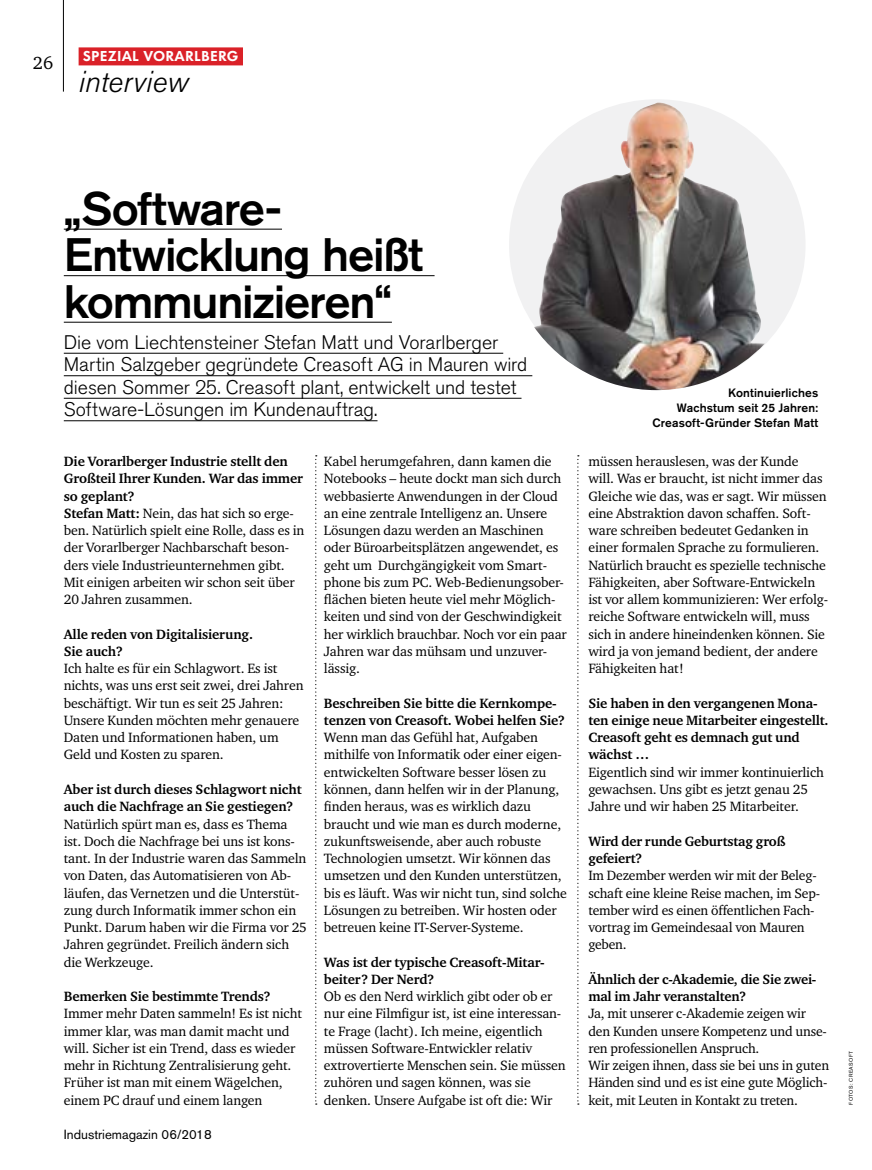
<style>
.page{position:relative;width:872px;height:1170px;background:#fff}
.page>*{position:absolute;margin:0;border:0;box-sizing:border-box;transform-origin:0 0}
.t1{font:500 46.5px/46.5px "Akzidenz Grotesk Pro";letter-spacing:-.025em;color:#000}
.t2{font:italic 300 30px "Akzidenz Grotesk Pro";letter-spacing:.005em;color:#000}
.t3{font:300 19.5px/22.5px "Akzidenz Grotesk Pro";letter-spacing:-.005em;color:#000}
.t4{font:18px "Charter ITC";color:#000}
.t5{font:800 15px "Futura EFME";letter-spacing:.02em;color:#fff}
.t6{font:13.8px/17.2px "Charter ITC";letter-spacing:-.01em;color:#000}
.t7{font:700 13.8px/17.2px "Charter ITC";letter-spacing:-.01em;color:#000}
.t8{font:13.2px "Akzidenz Grotesk Pro";color:#000}
.t9{font:500 12px/15px "Akzidenz Grotesk Pro";letter-spacing:.01em;color:#000;text-align:right}
.t10{font:5.25px "Akzidenz Grotesk Pro";letter-spacing:.08em;color:#000}
.s1{font-weight:700}
</style>
<div class="page">
<hr style="left:63px;top:0;width:1px;height:92px;background:#000">
<div style="left:79px;top:47px;width:164px;height:18px;background:#da2128"></div>
<svg style="left:577px;top:455px;width:2px;height:649px"></svg>
<svg style="left:315px;top:455px;width:2px;height:649px"></svg>
<hr style="left:64px;top:229px;width:218px;height:1px;background:#000">
<hr style="left:64px;top:275px;width:370px;height:1px;background:#000">
<hr style="left:64px;top:322px;width:328px;height:1px;background:#000">
<hr style="left:64px;top:353px;width:439px;height:1px;background:#000">
<hr style="left:64px;top:375px;width:468px;height:1px;background:#000">
<hr style="left:64px;top:398px;width:457px;height:1px;background:#000">
<hr style="left:64px;top:420px;width:313px;height:1px;background:#000">
<div style="left:509px;top:99px;width:296px;height:291px;background:#f1f1f2;border-radius:50%"></div>
<img style="left:534px;top:102px;width:231px;height:288px">
<h3 class="t4" style="left:33px;top:52px;width:22px">26</h3>
<p class="t5" style="left:83px;top:47px;width:157px">SPEZIAL VORARLBERG</p>
<h2 class="t2" style="left:79px;top:62px;width:112px">interview</h2>
<h1 class="t1" style="left:64px;top:184px;width:361px">„Software-<br>Entwicklung heißt kommunizieren“</h1>
<h3 class="t3" style="left:64px;top:330px;width:465px">Die vom Liechtensteiner Stefan Matt und Vorarlberger Martin Salzgeber gegründete Creasoft AG in Mauren wird diesen Sommer 25. Creasoft plant, entwickelt und testet Software-Lösungen im Kundenauftrag.</h3>
<p class="t6" style="left:64px;top:452px;width:242px"><span class="s1">Die Vorarlberger Industrie stellt den Großteil Ihrer Kunden. War das immer so geplant?<br>Stefan Matt:</span> Nein, das hat sich so erge&shy;ben. Natürlich spielt eine Rolle, dass es in der Vorarlberger Nachbarschaft beson&shy;ders viele Industrieunternehmen gibt.<br>Mit einigen arbeiten wir schon seit über 20 Jahren zusammen.</p>
<p class="t7" style="left:64px;top:625px;width:191px">Alle reden von Digitalisierung.<br>Sie auch?</p>
<p class="t6" style="left:64px;top:659px;width:241px">Ich halte es für ein Schlagwort. Es ist nichts, was uns erst seit zwei, drei Jahren beschäftigt. Wir tun es seit 25 Jahren:<br>Unsere Kunden möchten mehr genauere Daten und Informationen haben, um Geld und Kosten zu sparen.</p>
<p class="t7" style="left:64px;top:780px;width:239px">Aber ist durch dieses Schlagwort nicht auch die Nachfrage an Sie gestiegen?</p>
<p class="t6" style="left:64px;top:815px;width:245px">Natürlich spürt man es, dass es Thema ist. Doch die Nachfrage bei uns ist kons&shy;tant. In der Industrie waren das Sammeln von Daten, das Automatisieren von Ab&shy;läufen, das Vernetzen und die Unterstüt&shy;zung durch Informatik immer schon ein Punkt. Darum haben wir die Firma vor 25<br>Jahren gegründet. Freilich ändern sich die Werkzeuge.</p>
<p class="t7" style="left:64px;top:987px;width:208px">Bemerken Sie bestimmte Trends?</p>
<p class="t6" style="left:64px;top:1004px;width:240px">Immer mehr Daten sammeln! Es ist nicht immer klar, was man damit macht und will. Sicher ist ein Trend, dass es wieder mehr in Richtung Zentralisierung geht.<br>Früher ist man mit einem Wägelchen, einem PC drauf und einem langen</p>
<p class="t8" style="left:64px;top:1125px;width:149px">Industriemagazin 06/2018</p>
<p class="t6" style="left:324px;top:452px;width:244px">Kabel herumgefahren, dann kamen die Notebooks – heute dockt man sich durch webbasierte Anwendungen in der Cloud an eine zentrale Intelligenz an. Unsere Lösungen dazu werden an Maschinen oder Büroarbeitsplätzen angewendet, es geht um Durchgängigkeit vom Smart&shy;phone bis zum PC. Web-Bedienungsober&shy;flächen bieten heute viel mehr Möglich&shy;keiten und sind von der Geschwindigkeit her wirklich brauchbar. Noch vor ein paar Jahren war das mühsam und unzuver&shy;lässig.</p>
<p class="t7" style="left:324px;top:694px;width:242px">Beschreiben Sie bitte die Kernkompe&shy;tenzen von Creasoft. Wobei helfen Sie?</p>
<p class="t6" style="left:324px;top:728px;width:244px">Wenn man das Gefühl hat, Aufgaben mithilfe von Informatik oder einer eigen&shy;entwickelten Software besser lösen zu können, dann helfen wir in der Planung, finden heraus, was es wirklich dazu braucht und wie man es durch moderne, zukunftsweisende, aber auch robuste Technologien umsetzt. Wir können das umsetzen und den Kunden unterstützen, bis es läuft. Was wir nicht tun, sind solche Lösungen zu betreiben. Wir hosten oder betreuen keine IT-Server-Systeme.</p>
<p class="t7" style="left:324px;top:953px;width:221px">Was ist der typische Creasoft-Mitar&shy;beiter? Der Nerd?</p>
<p class="t6" style="left:324px;top:987px;width:243px">Ob es den Nerd wirklich gibt oder ob er nur eine Filmfigur ist, ist eine interessan&shy;te Frage (lacht). Ich meine, eigentlich müssen Software-Entwickler relativ extrovertierte Menschen sein. Sie müssen zuhören und sagen können, was sie denken. Unsere Aufgabe ist oft die: Wir</p>
<p class="t9" style="left:652px;top:385px;width:167px">Kontinuierliches<br>Wachstum seit 25 Jahren:<br>Creasoft-Gründer Stefan Matt</p>
<p class="t6" style="left:588px;top:452px;width:241px">müssen herauslesen, was der Kunde<br>will. Was er braucht, ist nicht immer das Gleiche wie das, was er sagt. Wir müssen eine Abstraktion davon schaffen. Soft&shy;ware schreiben bedeutet Gedanken in einer formalen Sprache zu formulieren.<br>Natürlich braucht es spezielle technische Fähigkeiten, aber Software-Entwickeln ist vor allem kommunizieren: Wer erfolg&shy;reiche Software entwickeln will, muss sich in andere hineindenken können. Sie wird ja von jemand bedient, der andere Fähigkeiten hat!</p>
<p class="t7" style="left:588px;top:694px;width:242px">Sie haben in den vergangenen Mona&shy;ten einige neue Mitarbeiter eingestellt.<br>Creasoft geht es demnach gut und wächst …</p>
<p class="t6" style="left:588px;top:763px;width:237px">Eigentlich sind wir immer kontinuierlich gewachsen. Uns gibt es jetzt genau 25<br>Jahre und wir haben 25 Mitarbeiter.</p>
<p class="t7" style="left:588px;top:832px;width:199px">Wird der runde Geburtstag groß gefeiert?</p>
<p class="t6" style="left:588px;top:866px;width:231px">Im Dezember werden wir mit der Beleg&shy;schaft eine kleine Reise machen, im Sep-- tember wird es einen öffentlichen Fach&shy;vortrag im Gemeindesaal von Mauren geben.</p>
<p class="t7" style="left:588px;top:970px;width:229px">Ähnlich der c-Akademie, die Sie zwei&shy;mal im Jahr veranstalten?</p>
<p class="t6" style="left:588px;top:1004px;width:242px">Ja, mit unserer c-Akademie zeigen wir den Kunden unsere Kompetenz und unse&shy;ren professionellen Anspruch.<br>Wir zeigen ihnen, dass sie bei uns in guten Händen sind und es ist eine gute Möglich&shy;keit, mit Leuten in Kontakt zu treten.</p>
<p class="t10" style="left:847px;top:1104px;width:55px;rotate:-90deg">FOTOS: CREASOFT</p>
</div>
